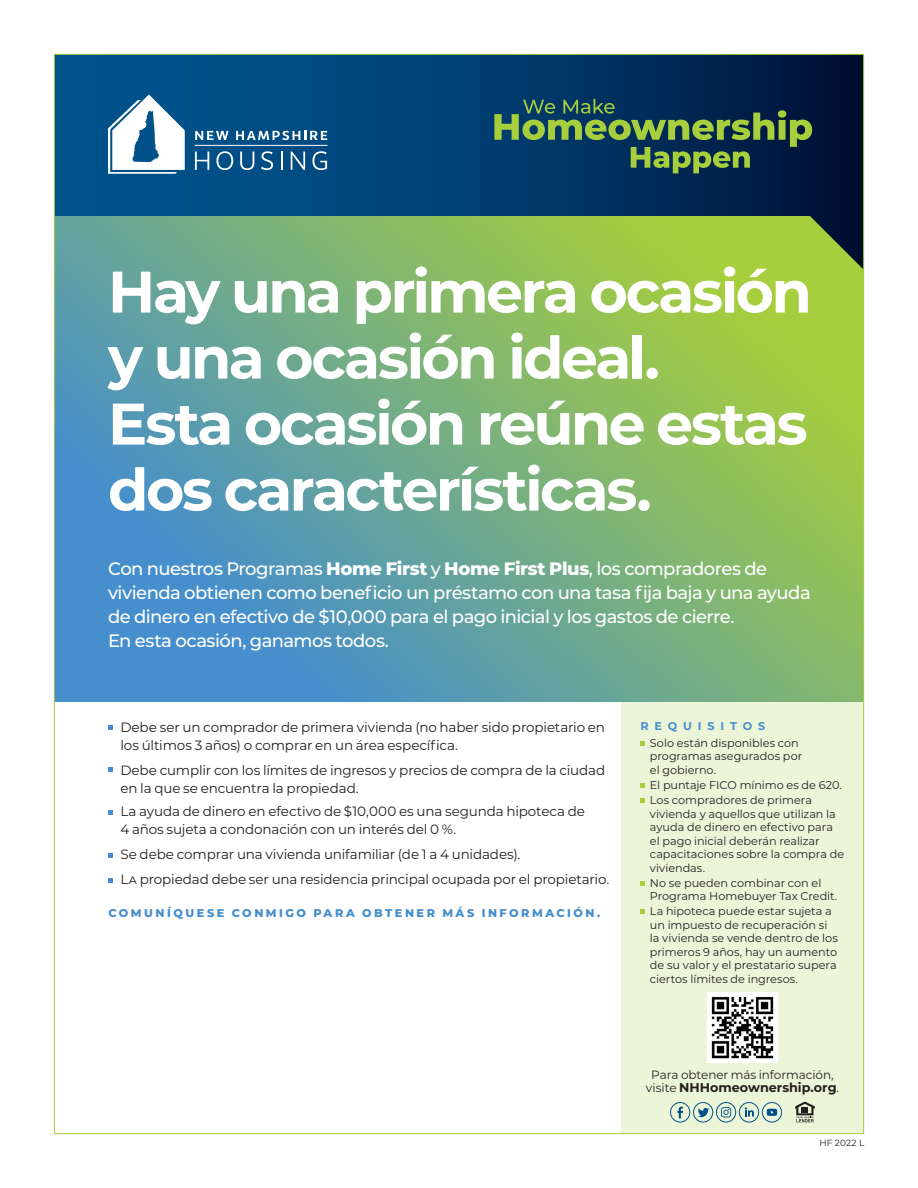
<style>
.page{position:relative;width:918px;height:1188px;background:#fff}
.page>*{position:absolute;margin:0;border:0;box-sizing:border-box;transform-origin:0 0}
.Headline{font:700 58.5px/66px "Montserrat";letter-spacing:-.045em;color:#fff}
.Headline-2{font:500 18px/24px "Montserrat";letter-spacing:-.03em;color:#fff}
.Text_-_bullets{font:13.5px/18px "Montserrat";letter-spacing:-.01em;color:#231f20}
.Footer_-_text{font:700 12.75px "Montserrat";color:#231f20}
.Footer_-_text-2{font:12px "Montserrat";letter-spacing:-.005em;color:#231f20}
.Text_-_Heading_1__bo{font:11.25px/13.5px "Montserrat";color:#231f20}
.Contact_-_heading_Le{font:800 11.25px "Montserrat";letter-spacing:.225em;color:#468fcc}
.Side_bar_-_heading_L{font:700 11.25px "Montserrat";letter-spacing:.52em;color:#468fcc}
.t1{font:9px "Montserrat";letter-spacing:.015em;color:#231f20}
.s1{font-weight:800}
.s2{font-weight:400;font-size:12px}
</style>
<div class="page">
<svg style="left:56px;top:56px;width:806px;height:160px;background:#003c6e"></svg>
<svg style="left:108px;top:94px;width:77px;height:80px"></svg>
<hr style="left:195px;top:145px;width:132px;height:1px;background:#fff">
<svg style="left:195px;top:131px;width:34px;height:9px"></svg>
<svg style="left:236px;top:131px;width:91px;height:9px"></svg>
<svg style="left:195px;top:152px;width:14px;height:18px"></svg>
<svg style="left:216px;top:151px;width:17px;height:19px"></svg>
<svg style="left:240px;top:152px;width:14px;height:18px"></svg>
<svg style="left:261px;top:151px;width:12px;height:19px"></svg>
<svg style="left:281px;top:152px;width:2px;height:18px"></svg>
<svg style="left:291px;top:152px;width:14px;height:18px"></svg>
<svg style="left:312px;top:151px;width:15px;height:19px"></svg>
<svg style="left:56px;top:216px;width:806px;height:486px;background:#73ac85"></svg>
<div style="left:621px;top:702px;width:243px;height:432px;background:#edf5d8"></div>
<svg style="left:108px;top:725px;width:5px;height:4px"></svg>
<svg style="left:108px;top:768px;width:5px;height:4px"></svg>
<svg style="left:108px;top:810px;width:5px;height:5px"></svg>
<svg style="left:108px;top:853px;width:5px;height:5px"></svg>
<svg style="left:108px;top:878px;width:5px;height:4px"></svg>
<svg style="left:494px;top:99px;width:318px;height:74px;background:#2a534f"></svg>
<svg style="left:640px;top:741px;width:5px;height:4px"></svg>
<svg style="left:640px;top:783px;width:5px;height:5px"></svg>
<svg style="left:640px;top:798px;width:5px;height:5px"></svg>
<svg style="left:640px;top:881px;width:5px;height:4px"></svg>
<svg style="left:640px;top:909px;width:5px;height:5px"></svg>
<img style="left:707px;top:992px;width:71px;height:70px">
<svg style="left:670px;top:1102px;width:112px;height:20px"></svg>
<svg style="left:795px;top:1102px;width:20px;height:20px"></svg>
<p class="Headline" style="left:108px;top:256px;width:705px">Hay una primera ocasión y una ocasión ideal.<br>Esta ocasión reúne estas dos características.</p>
<p class="Headline-2" style="left:108px;top:556px;width:704px">Con nuestros Programas <span class="s1">Home First</span> y <span class="s1">Home First Plus</span>, los compradores de vivienda obtienen como beneficio un préstamo con una tasa fija baja y una ayuda de dinero en efectivo de $10,000 para el pago inicial y los gastos de cierre.<br>En esta ocasión, ganamos todos.</p>
<p class="Text_-_bullets" style="left:120px;top:718px;width:486px">Debe ser un comprador de primera vivienda (no haber sido propietario en los últimos 3 años) o comprar en un área específica.</p>
<p class="Text_-_bullets" style="left:120px;top:761px;width:486px">Debe cumplir con los límites de ingresos y precios de compra de la ciudad en la que se encuentra la propiedad.</p>
<p class="Text_-_bullets" style="left:120px;top:802px;width:466px">La ayuda de dinero en efectivo de $10,000 es una segunda hipoteca de<br>4 años sujeta a condonación con un interés del 0 %.</p>
<p class="Text_-_bullets" style="left:120px;top:845px;width:402px">Se debe comprar una vivienda unifamiliar (de 1 a 4 unidades).</p>
<p class="Text_-_bullets" style="left:120px;top:870px;width:490px">LA propiedad debe ser una residencia principal ocupada por el propietario.</p>
<p class="Contact_-_heading_Le" style="left:108px;top:905px;width:494px">COMUNÍQUESE CONMIGO PARA OBTENER MÁS INFORMACIÓN.</p>
<p class="Side_bar_-_heading_L" style="left:640px;top:718px;width:126px">REQUISITOS</p>
<p class="Text_-_Heading_1__bo" style="left:650px;top:736px;width:154px">Solo están disponibles con programas asegurados por el gobierno.</p>
<p class="Text_-_Heading_1__bo" style="left:650px;top:778px;width:194px">El puntaje FICO mínimo es de 620.</p>
<p class="Text_-_Heading_1__bo" style="left:650px;top:793px;width:196px">Los compradores de primera vivienda y aquellos que utilizan la ayuda de dinero en efectivo para el pago inicial deberán realizar capacitaciones sobre la compra de viviendas.</p>
<p class="Text_-_Heading_1__bo" style="left:650px;top:876px;width:189px">No se pueden combinar con el<br>Programa Homebuyer Tax Credit.</p>
<p class="Text_-_Heading_1__bo" style="left:650px;top:904px;width:190px">La hipoteca puede estar sujeta a un impuesto de recuperación si la vivienda se vende dentro de los primeros 9 años, hay un aumento de su valor y el prestatario supera ciertos límites de ingresos.</p>
<p class="Footer_-_text-2" style="left:651px;top:1066px;width:184px">Para obtener más información,</p>
<p class="Footer_-_text" style="left:646px;top:1079px;width:195px"><span class="s2">visite</span> NHHomeownership.org<span class="s2">.</span></p>
<p class="t1" style="left:819px;top:1136px;width:46px">HF 2022 L</p>
</div>
